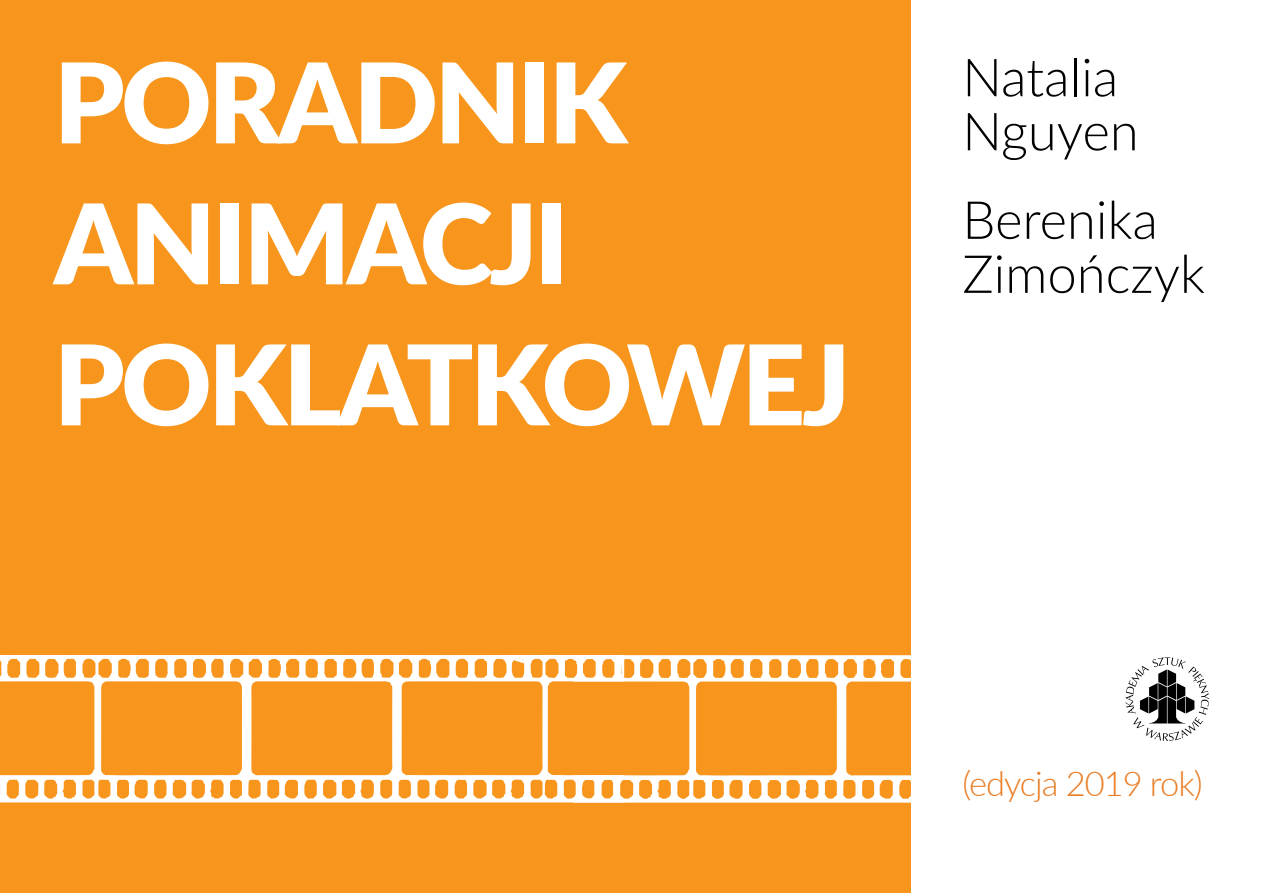
<style>
.page{position:relative;width:1263px;height:893px;background:#fff}
.page>*{position:absolute;margin:0;border:0;box-sizing:border-box;transform-origin:0 0}
.t1{font:900 111px/141px "Lato";letter-spacing:-.03em;color:#fff}
.t2{font:300 52.5px/54px "Lato";color:#000101}
.t3{font:300 34.5px "Lato";letter-spacing:-.03em;color:#e97c24}
</style>
<div class="page">
<div style="left:0;top:0;width:910px;height:893px;background:#f8951d"></div>
<svg style="left:1125px;top:657px;width:84px;height:84px"></svg>
<svg style="left:573px;top:655px;width:338px;height:148px"></svg>
<svg style="left:0;top:655px;width:624px;height:147px"></svg>
<svg style="left:621px;top:659px;width:3px;height:19px"></svg>
<svg style="left:514px;top:659px;width:10px;height:4px"></svg>
<h1 class="t1" style="left:54px;top:27px;width:798px">PORADNIK<br>ANIMACJI<br>POKLATKOWEJ</h1>
<p class="t2" style="left:962px;top:48px;width:178px">Natalia<br>Nguyen</p>
<p class="t2" style="left:962px;top:191px;width:244px">Berenika<br>Zimończyk</p>
<p class="t3" style="left:962px;top:760px;width:242px">(edycja 2019 rok)</p>
</div>
